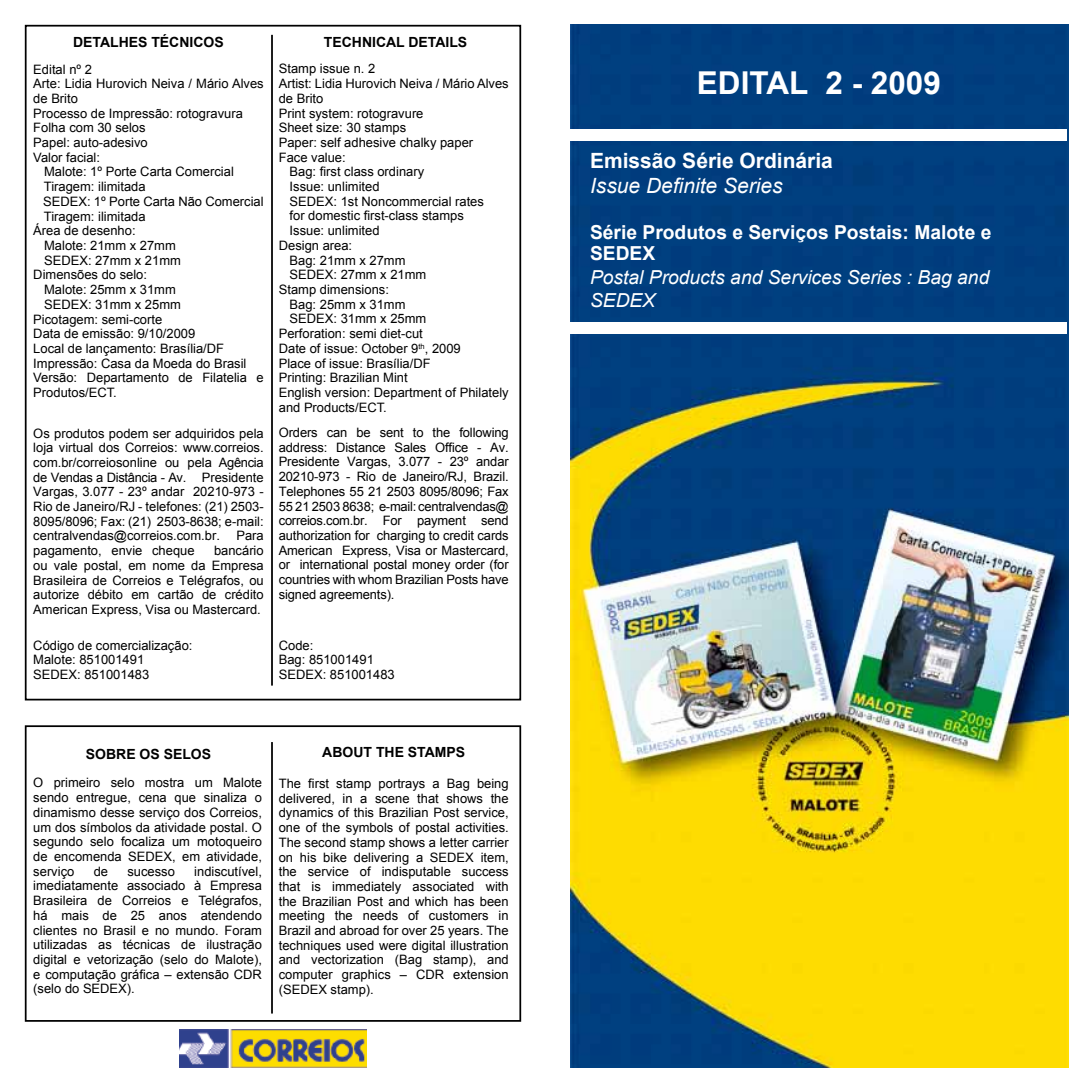
<style>
.page{position:relative;width:1092px;height:1092px;background:#fff}
.page>*{position:absolute;margin:0;border:0;box-sizing:border-box;transform-origin:0 0}
.t1{font:700 31.5px "Arial";color:#fff}
.t2{font:700 21px "Arial";color:#fff}
.t3{font:italic 21px "Arial";color:#fff}
.t4{font:italic 19.25px/23.1px "Arial";color:#fff}
.t5{font:700 19.25px/21px "Arial";color:#fff}
.t6{font:700 14px "Arial";color:#000}
.t7{font:12.95px/14.7px "Arial";color:#000;text-align:justify}
</style>
<div class="page">
<img style="left:570px;top:25px;width:497px;height:1042px">
<div style="left:25px;top:725px;width:496px;height:296px;border:2px solid #000"></div>
<div style="left:25px;top:25px;width:496px;height:675px;border:2px solid #000"></div>
<hr style="left:271px;top:35px;width:2px;height:650px;background:#000">
<hr style="left:271px;top:742px;width:2px;height:271px;background:#000">
<img style="left:180px;top:1029px;width:186px;height:38px">
<div style="left:570px;top:129px;width:497px;height:11px;background:#fff"></div>
<div style="left:570px;top:323px;width:497px;height:11px;background:#fff"></div>
<p class="t6" style="left:73px;top:33px;width:152px">DETALHES TÉCNICOS</p>
<p class="t6" style="left:324px;top:33px;width:145px">TECHNICAL DETAILS</p>
<p class="t7" style="left:33px;top:62px;width:60px">Edital nº 2</p>
<p class="t7" style="left:33px;top:76px;width:232px">Arte: Lidia Hurovich Neiva / Mário Alves</p>
<p class="t7" style="left:33px;top:91px;width:46px">de Brito</p>
<p class="t7" style="left:33px;top:106px;width:211px">Processo de Impressão: rotogravura</p>
<p class="t7" style="left:33px;top:121px;width:114px">Folha com 30 selos</p>
<p class="t7" style="left:33px;top:135px;width:116px">Papel: auto-adesivo</p>
<p class="t7" style="left:33px;top:150px;width:68px">Valor facial:</p>
<p class="t7" style="left:44px;top:165px;width:191px">Malote: 1º Porte Carta Comercial</p>
<p class="t7" style="left:44px;top:179px;width:103px">Tiragem: ilimitada</p>
<p class="t7" style="left:43px;top:194px;width:222px">SEDEX: 1º Porte Carta Não Comercial</p>
<p class="t7" style="left:44px;top:209px;width:103px">Tiragem: ilimitada</p>
<p class="t7" style="left:33px;top:223px;width:104px">Área de desenho:</p>
<p class="t7" style="left:44px;top:238px;width:133px">Malote: 21mm x 27mm</p>
<p class="t7" style="left:44px;top:253px;width:138px">SEDEX: 27mm x 21mm</p>
<p class="t7" style="left:33px;top:267px;width:115px">Dimensões do selo:</p>
<p class="t7" style="left:44px;top:282px;width:133px">Malote: 25mm x 31mm</p>
<p class="t7" style="left:44px;top:297px;width:138px">SEDEX: 31mm x 25mm</p>
<p class="t7" style="left:33px;top:312px;width:130px">Picotagem: semi-corte</p>
<p class="t7" style="left:33px;top:326px;width:163px">Data de emissão: 9/10/2009</p>
<p class="t7" style="left:33px;top:341px;width:192px">Local de lançamento: Brasília/DF</p>
<p class="t7" style="left:33px;top:356px;width:215px">Impressão: Casa da Moeda do Brasil</p>
<p class="t7" style="left:33px;top:370px;width:232px">Versão: Departamento de Filatelia e</p>
<p class="t7" style="left:33px;top:385px;width:85px">Produtos/ECT.</p>
<p class="t7" style="left:33px;top:426px;width:232px">Os produtos podem ser adquiridos pela loja virtual dos Correios: www.correios. com.br/correiosonline ou pela Agência de Vendas a Distância - Av. Presidente Vargas, 3.077 - 23º andar 20210-973 - Rio de Janeiro/RJ - telefones: (21) 2503- 8095/8096; Fax: (21) 2503-8638; e-mail: centralvendas@correios.com.br.</p>
<p class="t7" style="left:236px;top:528px;width:29px">Para</p>
<p class="t7" style="left:33px;top:543px;width:232px;text-indent:181px">bancário ou vale postal, em nome da Empresa Brasileira de Correios e Telégrafos, ou autorize débito em cartão de crédito American Express, Visa ou Mastercard.</p>
<p class="t7" style="left:33px;top:543px;width:163px">pagamento, envie cheque</p>
<p class="t7" style="left:33px;top:638px;width:161px;text-align:left">Código de comercialização:<br>Malote: 851001491<br>SEDEX: 851001483</p>
<p class="t7" style="left:279px;top:62px;width:98px">Stamp issue n. 2</p>
<p class="t7" style="left:279px;top:76px;width:231px">Artist: Lidia Hurovich Neiva / Mário Alves</p>
<p class="t7" style="left:279px;top:91px;width:46px">de Brito</p>
<p class="t7" style="left:279px;top:106px;width:146px">Print system: rotogravure</p>
<p class="t7" style="left:279px;top:120px;width:129px">Sheet size: 30 stamps</p>
<p class="t7" style="left:279px;top:135px;width:196px">Paper: self adhesive chalky paper</p>
<p class="t7" style="left:279px;top:150px;width:68px">Face value:</p>
<p class="t7" style="left:289px;top:164px;width:136px">Bag: first class ordinary</p>
<p class="t7" style="left:289px;top:179px;width:91px">Issue: unlimited</p>
<p class="t7" style="left:289px;top:194px;width:196px">SEDEX: 1st Noncommercial rates</p>
<p class="t7" style="left:289px;top:209px;width:176px">for domestic first-class stamps</p>
<p class="t7" style="left:289px;top:223px;width:91px">Issue: unlimited</p>
<p class="t7" style="left:279px;top:238px;width:75px">Design area:</p>
<p class="t7" style="left:289px;top:253px;width:117px">Bag: 21mm x 27mm</p>
<p class="t7" style="left:289px;top:267px;width:138px">SEDEX: 27mm x 21mm</p>
<p class="t7" style="left:279px;top:282px;width:112px">Stamp dimensions:</p>
<p class="t7" style="left:289px;top:297px;width:117px">Bag: 25mm x 31mm</p>
<p class="t7" style="left:289px;top:311px;width:138px">SEDEX: 31mm x 25mm</p>
<p class="t7" style="left:279px;top:326px;width:145px">Perforation: semi diet-cut</p>
<p class="t7" style="left:279px;top:341px;width:183px">Date of issue: October 9<sup>th</sup>, 2009</p>
<p class="t7" style="left:279px;top:356px;width:153px">Place of issue: Brasília/DF</p>
<p class="t7" style="left:279px;top:370px;width:130px">Printing: Brazilian Mint</p>
<p class="t7" style="left:279px;top:385px;width:231px">English version: Department of Philately</p>
<p class="t7" style="left:279px;top:400px;width:109px">and Products/ECT.</p>
<p class="t7" style="left:279px;top:425px;width:231px">Orders can be sent to the following address: Distance Sales Office - Av.<br>Presidente Vargas, 3.077 - 23º andar 20210-973 - Rio de Janeiro/RJ, Brazil.<br>Telephones 55 21 2503 8095/8096; Fax 55 21 2503 8638; e-mail: centralvendas@ correios.com.br. For payment send authorization for charging to credit cards American Express, Visa or Mastercard, or international postal money order (for countries with whom Brazilian Posts have signed agreements).</p>
<p class="t7" style="left:279px;top:638px;width:117px;text-align:left">Code:<br>Bag: 851001491<br>SEDEX: 851001483</p>
<p class="t6" style="left:86px;top:744px;width:98px">Sobre os Selos</p>
<p class="t7" style="left:33px;top:775px;width:230px">O primeiro selo mostra um Malote sendo entregue, cena que sinaliza o dinamismo desse serviço dos Correios, um dos símbolos da atividade postal. O segundo selo focaliza um motoqueiro de encomenda SEDEX, em atividade, serviço</p>
<p class="t7" style="left:33px;top:863px;width:230px;text-indent:161px">indiscutível, imediatamente associado à Empresa Brasileira de Correios e Telégrafos, há mais de 25 anos atendendo clientes no Brasil e no mundo. Foram utilizadas as técnicas de ilustração digital e vetorização (selo do Malote), e computação gráfica – extensão CDR (selo do SEDEX).</p>
<p class="t7" style="left:94px;top:863px;width:16px">de</p>
<p class="t7" style="left:127px;top:863px;width:49px">sucesso</p>
<p class="t6" style="left:322px;top:742px;width:144px">ABOUT THE STAMPS</p>
<p class="t7" style="left:279px;top:776px;width:231px">The first stamp portrays a Bag being delivered, in a scene that shows the dynamics of this Brazilian Post service, one of the symbols of postal activities.<br>The second stamp shows a letter carrier on his bike delivering a SEDEX item, the service of indisputable success that is immediately associated with the Brazilian Post and which has been meeting the needs of customers in Brazil and abroad for over 25 years. The techniques used were digital illustration and vectorization (Bag stamp), and computer graphics – CDR extension (SEDEX stamp).</p>
<h1 class="t1" style="left:697px;top:62px;width:245px">EDITAL 2 - 2009</h1>
<h2 class="t2" style="left:590px;top:147px;width:244px">Emissão Série Ordinária</h2>
<h2 class="t3" style="left:590px;top:172px;width:194px">Issue Definite Series</h2>
<h3 class="t5" style="left:590px;top:223px;width:403px">Série Produtos e Serviços Postais: Malote e<br>SEDEX</h3>
<h3 class="t4" style="left:590px;top:265px;width:401px">Postal Products and Services Series : Bag and<br>SEDEX</h3>
</div>
